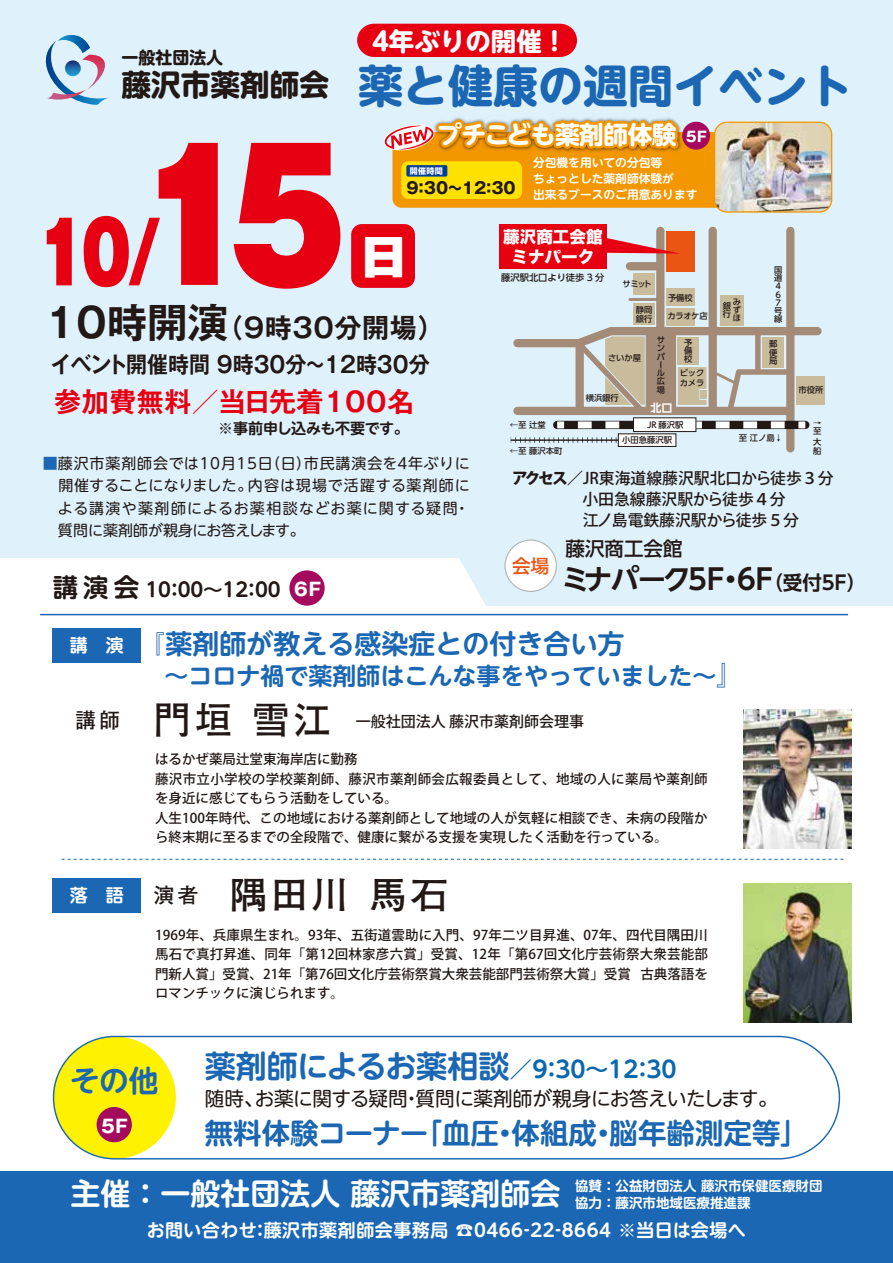
<style>
.page{position:relative;width:893px;height:1263px;background:#fff}
.page>*{position:absolute;margin:0;border:0;box-sizing:border-box;transform-origin:0 0}
.t1{font:900 173.1px "Gothic MB101 Pro";color:#e60012;scale:.9 1}
.t2{font:900 82.5px "Gothic MB101 Pro";color:#e60012;scale:.8 1}
.t3{font:900 48px "Gothic MB101 Pro";color:#fff}
.t4{font:700 45px "UD Shin M Go Pro";color:#1b67b3}
.t5{font:700 40.5px "Gothic MB101 Pr 6 N De";color:#221815}
.t6{font:700 37.5px "Futo Go B101 Pro";letter-spacing:.1em;color:#221815}
.t7{font:700 30px "UD Shin M Go Pro De";color:#fff}
.t8{font:700 29.7px "UD Shin M Go Pro De";color:#1b67b3}
.t9{font:700 28.5px "UD Shin M Go Pro De";color:#1b67b3}
.t10{font:700 28.5px "UD Shin Go NT Pro De";letter-spacing:-.055em;color:#221815}
.t11{font:700 27px "UD Shin M Go Pro De";color:#1b67b3}
.t12{font:700 27px "Gothic MB101 Pr 6 N De";letter-spacing:.02em;color:#e60012}
.t13{font:700 27px "Gothic MB101 Pr 6 N De";letter-spacing:.02em;color:#221815}
.t14{font:700 25.5px "UD Shin M Go Pro";color:#fff}
.t15{font:700 24.75px "UD Shin M Go Pr 6 N";letter-spacing:-.02em;color:#fff}
.t16{font:700 24px "UD Shin M Go Pro De";color:#1b67b3}
.t17{font:700 22.95px "UD Shin M Go Pro De";color:#0b68ac}
.t18{font:700 22.5px "Gothic MB101 Pr 6 N De";color:#221815;scale:.93 1}
.t19{font:700 21px "Futo Go B101 Pro";color:#221815}
.t20{font:19.65px "UD Shin M Go Pro";letter-spacing:-.025em;color:#221815}
.t21{font:700 19.5px "UD Shin M Go Pro De";color:#221815}
.t22{font:500 19.5px "UD Shin Go NT Pro";color:#221815}
.t23{font:500 18.45px "UD Shin Go NT Pro";color:#ea5514}
.t24{font:700 18.15px "Gothic MB101 Pro";color:#fff}
.t25{font:700 18px "UD Shin M Go Pro De";letter-spacing:.03em;color:#fff}
.t26{font:700 16.95px "UD Shin M Go Pro";color:#221815}
.t27{font:16.65px/19.4px "Hira Kaku Std W8";color:#fff;text-align:center}
.t28{font:500 15.9px "Koz Go Pro";color:#221815}
.t29{font:15px/22.5px "UD Shin M Go Pro";letter-spacing:.045em;color:#221815;text-align:justify}
.t30{font:500 15px "Koz Go Pro";color:#221815}
.t31{font:700 15px "UD Shin M Go Pro De";letter-spacing:-.025em;color:#221815}
.t32{font:700 14.4px "Gothic MB101 Pro";color:#fff}
.t33{font:500 13.5px/19.5px "Koz Go Pro";color:#221815}
.t34{font:700 13.5px/16.5px "UD Shin M Go Pro De";color:#fff}
.t35{font:700 11.7px "UD Shin M Go Pr 6 N De";color:#fff}
.t36{font:700 11.1px "UD Shin Go Pro De";color:#fff}
.t37{font:500 9.3px "UD Shin Go Pro";color:#221815}
.t38{font:500 8.25px/8.2px "UD Shin Go Pro";color:#221815}
.t39{font:700 8.1px "Shin Go Pr 6";color:#fff}
.s1{font-size:173.1px}
.s2{font-size:27px}
.s3{font-family:"Koz Go Pro";font-weight:400}
.s4{color:#1b67b3}
.s5{font-weight:800}
.s6{font-size:19.5px}
.s7{font-size:25.5px}
.s8{font-size:31.05px;color:#1b67b3}
</style>
<div class="page">
<div style="left:0;top:0;width:893px;height:606px;background:#dff2fc"></div>
<div style="left:53px;top:628px;width:88px;height:34px;background:#1b67b3"></div>
<div style="left:0;top:1171px;width:893px;height:92px;background:#1b67b3"></div>
<div style="left:505px;top:540px;width:51px;height:51px;background:#fff;border-radius:50%"></div>
<div style="left:504px;top:539px;width:53px;height:53px;border:1px solid #b5b6b6;border-radius:50%"></div>
<div style="left:54px;top:1036px;width:122px;height:123px;background:#fff200;border-radius:50%"></div>
<div style="left:53px;top:1036px;width:787px;height:123px;border:1px solid #1b67b3;border-radius:61px"></div>
<svg style="left:43px;top:35px;width:67px;height:70px;background:#b4c8e0"></svg>
<hr style="left:40px;top:614px;width:808px;height:1px;background:#1b67b3">
<svg style="left:62px;top:859px;width:782px;height:1px"></svg>
<img style="left:743px;top:710px;width:108px;height:138px">
<div style="left:53px;top:878px;width:88px;height:34px;background:#1b67b3"></div>
<img style="left:743px;top:884px;width:108px;height:138px">
<div style="left:357px;top:24px;width:220px;height:33px;background:#e60012;border-radius:17px"></div>
<div style="left:351px;top:224px;width:64px;height:64px;background:#e60012;border-radius:11px"></div>
<div style="left:666px;top:231px;width:29px;height:41px;background:#ea5514"></div>
<div style="left:786px;top:231px;width:8px;height:217px;background:#a48b78"></div>
<div style="left:709px;top:231px;width:8px;height:178px;background:#a48b78"></div>
<div style="left:656px;top:231px;width:8px;height:106px;background:#a48b78"></div>
<div style="left:499px;top:225px;width:108px;height:44px;background:#e60012"></div>
<svg style="left:607px;top:235px;width:73px;height:19px"></svg>
<svg style="left:557px;top:428px;width:248px;height:1px"></svg>
<svg style="left:511px;top:437px;width:107px;height:6px"></svg>
<div style="left:630px;top:262px;width:29px;height:8px;background:#a48b78"></div>
<div style="left:633px;top:417px;width:63px;height:15px;background:#fff;border:1px solid #221815"></div>
<div style="left:618px;top:433px;width:58px;height:14px;background:#fff;border:1px solid #221815"></div>
<div style="left:720px;top:295px;width:23px;height:30px;background:#c9bc9c"></div>
<div style="left:666px;top:308px;width:29px;height:17px;background:#c9bc9c"></div>
<div style="left:633px;top:303px;width:22px;height:22px;background:#c9bc9c"></div>
<div style="left:666px;top:289px;width:29px;height:17px;background:#c9bc9c"></div>
<svg style="left:509px;top:323px;width:317px;height:105px;background:#c5c4bd"></svg>
<div style="left:633px;top:273px;width:22px;height:22px;background:#c9bc9c"></div>
<hr style="left:630px;top:298px;width:29px;height:3px;background:#a48b78">
<div style="left:392px;top:132px;width:333px;height:76px;background:#f39700;border-radius:9px"></div>
<img style="left:715px;top:122px;width:117px;height:90px">
<div style="left:714px;top:122px;width:118px;height:91px;border:1px solid #f39700;border-radius:12px"></div>
<svg style="left:381px;top:0;width:300px;height:212px"></svg>
<div style="left:682px;top:122px;width:28px;height:28px;background:#a40b5e;border-radius:50%"></div>
<div style="left:406px;top:165px;width:41px;height:12px;background:#003f98;border-radius:2px"></div>
<div style="left:289px;top:570px;width:36px;height:36px;background:#a40b5e;border-radius:50%"></div>
<div style="left:97px;top:1107px;width:35px;height:35px;background:#a40b5e;border-radius:50%"></div>
<h3 class="t14" style="left:372px;top:20px;width:197px">4年ぶりの開催！</h3>
<p class="t26" style="left:122px;top:44px;width:103px">一般社団法人</p>
<h3 class="t4" style="left:122px;top:49px;width:733px"><sup>藤沢市薬剤師会</sup> 薬と健康の週間イベント</h3>
<h3 class="t15" style="left:437px;top:113px;width:241px">プチこども薬剤師体験</h3>
<p class="t35" style="left:533px;top:152px;width:131px">分包機を用いての分包等</p>
<p class="t35" style="left:533px;top:168px;width:142px">ちょっとした薬剤師体験が</p>
<p class="t35" style="left:407px;top:185px;width:292px"><sup>9：30～12：30</sup> 出来るブースのご用意あります</p>
<p class="t32" style="left:686px;top:125px;width:23px">5F</p>
<h2 class="t2" style="left:38px;top:184px;width:274px">10/<span class="s1">1</span></h2>
<h3 class="t5" style="left:45px;top:289px;width:199px">10時開演<span class="s2">（</span></h3>
<h1 class="t1" style="left:228px;top:73px;width:133px">5</h1>
<h3 class="t13" style="left:244px;top:305px;width:202px">9時30分開場）</h3>
<h3 class="t18" style="left:51px;top:345px;width:409px">イベント開催時間 9時30分～12時30分</h3>
<p class="t39" style="left:410px;top:164px;width:35px">開催時間</p>
<h3 class="t3" style="left:360px;top:216px;width:49px">日</h3>
<p class="t27" style="left:503px;top:228px;width:101px">藤沢商工会館ミナパーク</p>
<p class="t38" style="left:774px;top:265px;width:10px">国道<br>４<br>６<br>７号線</p>
<p class="t38" style="left:769px;top:340px;width:10px;text-align:justify">郵便局</p>
<p class="t37" style="left:501px;top:270px;width:105px">藤沢駅北口より徒歩 3 分</p>
<p class="t38" style="left:622px;top:280px;width:31px">サミット</p>
<p class="t38" style="left:668px;top:293px;width:26px">予備校</p>
<p class="t38" style="left:684px;top:338px;width:10px;text-align:justify">予備校</p>
<p class="t38" style="left:723px;top:302px;width:10px">銀行</p>
<p class="t38" style="left:733px;top:297px;width:10px;text-align:justify">みずほ</p>
<p class="t38" style="left:636px;top:305px;width:18px;line-height:9.6px">静岡銀行</p>
<p class="t38" style="left:667px;top:312px;width:42px">カラオケ店</p>
<p class="t38" style="left:657px;top:335px;width:10px">サンパール広場</p>
<p class="t38" style="left:608px;top:354px;width:35px">さいか屋</p>
<p class="t38" style="left:586px;top:393px;width:35px">横浜銀行</p>
<p class="t38" style="left:680px;top:368px;width:26px;line-height:9.6px">ビックカメラ</p>
<p class="t38" style="left:798px;top:386px;width:26px">市役所</p>
<h3 class="t12" style="left:54px;top:380px;width:361px">参加費無料／当日先着100名</h3>
<p class="t31" style="left:218px;top:416px;width:192px">※事前申し込みも不要です。</p>
<p class="t36" style="left:650px;top:398px;width:24px">北口</p>
<p class="t38" style="left:647px;top:420px;width:38px">JR 藤沢駅</p>
<p class="t38" style="left:510px;top:421px;width:37px"><span class="s3">←</span>至 辻堂</p>
<p class="t38" style="left:510px;top:447px;width:54px"><span class="s3">←</span>至 藤沢本町</p>
<p class="t38" style="left:813px;top:419px;width:10px">→至</p>
<p class="t38" style="left:813px;top:438px;width:10px">大船</p>
<p class="t38" style="left:622px;top:436px;width:51px">小田急藤沢駅</p>
<p class="t38" style="left:739px;top:433px;width:46px">至 江ノ島↓</p>
<p class="t29" style="left:58px;top:451px;width:413px;text-indent:-15px"><span class="s4">■</span>藤沢市薬剤師会では10月15日（日）市民講演会を4年ぶりに開催することになりました。内容は現場で活躍する薬剤師による講演や薬剤師によるお薬相談などお薬に関する疑問・質問に薬剤師が親身にお答えします。</p>
<p class="t28" style="left:512px;top:468px;width:323px"><span class="s5">アクセス／</span>JR東海道線藤沢駅北口から徒歩３分</p>
<p class="t28" style="left:512px;top:489px;width:275px">　　　　 小田急線藤沢駅から徒歩４分</p>
<p class="t28" style="left:583px;top:510px;width:218px">江ノ島電鉄藤沢駅から徒歩５分</p>
<h3 class="t22" style="left:566px;top:533px;width:118px">藤沢商工会館</h3>
<h3 class="t10" style="left:561px;top:556px;width:307px">ミナパーク5F・6F<span class="s6">（受付5F）</span></h3>
<h3 class="t23" style="left:512px;top:551px;width:39px">会場</h3>
<h3 class="t21" style="left:53px;top:574px;width:230px"><span class="s7">講演会</span> 10：00～12：00</h3>
<h3 class="t24" style="left:294px;top:574px;width:28px">6F</h3>
<h3 class="t25" style="left:70px;top:630px;width:55px">講　演</h3>
<h3 class="t19" style="left:75px;top:703px;width:47px">講師</h3>
<h3 class="t11" style="left:139px;top:621px;width:487px"><span class="s7">『</span>薬剤師が教える感染症との付き合い方</h3>
<h3 class="t16" style="left:164px;top:656px;width:581px">～コロナ禍で薬剤師はこんな事をやっていました～<span class="s2">』</span></h3>
<h3 class="t6" style="left:153px;top:690px;width:179px">門垣 雪江</h3>
<p class="t30" style="left:356px;top:712px;width:230px">一般社団法人 藤沢市薬剤師会理事</p>
<p class="t33" style="left:155px;top:750px;width:554px">はるかぜ薬局辻堂東海岸店に勤務<br>藤沢市立小学校の学校薬剤師、藤沢市薬剤師会広報委員として、地域の人に薬局や薬剤師を身近に感じてもらう活動をしている。<br>人生100年時代、この地域における薬剤師として地域の人が気軽に相談でき、未病の段階から終末期に至るまでの全段階で、健康に繋がる支援を実現したく活動を行っている。</p>
<h3 class="t25" style="left:70px;top:880px;width:55px">落　語</h3>
<h3 class="t6" style="left:153px;top:865px;width:296px"><sup>演者</sup> 隅田川 馬石</h3>
<p class="t33" style="left:155px;top:926px;width:554px;text-align:justify">1969年、兵庫県生まれ。93年、五街道雲助に入門、97年二ツ目昇進、07年、四代目隅田川馬石で真打昇進、同年「第12回林家彦六賞」受賞、12年「第67回文化庁芸術祭大衆芸能部門新人賞」受賞、21年「第76回文化庁芸術祭賞大衆芸能部門芸術祭大賞」受賞 古典落語をロマンチックに演じられます。</p>
<h3 class="t8" style="left:70px;top:1057px;width:90px">その他</h3>
<h3 class="t24" style="left:101px;top:1111px;width:28px">5F</h3>
<h3 class="t17" style="left:205px;top:1050px;width:473px"><span class="s8">薬剤師によるお薬相談</span>／9：30～12：30</h3>
<h3 class="t9" style="left:205px;top:1109px;width:592px">無料体験コーナー｢血圧・体組成・脳年齢測定等｣</h3>
<h3 class="t20" style="left:205px;top:1082px;width:574px">随時、お薬に関する疑問・質問に薬剤師が親身にお答えいたします。</h3>
<h3 class="t7" style="left:70px;top:1170px;width:491px">主催：一般社団法人 藤沢市薬剤師会</h3>
<p class="t34" style="left:575px;top:1177px;width:249px">協賛：公益財団法人 藤沢市保健医療財団協力：藤沢市地域医療推進課</p>
<h3 class="t25" style="left:147px;top:1215px;width:601px">お問い合わせ：藤沢市薬剤師会事務局 ☎0466‐22‐8664 ※当日は会場へ</h3>
</div>
